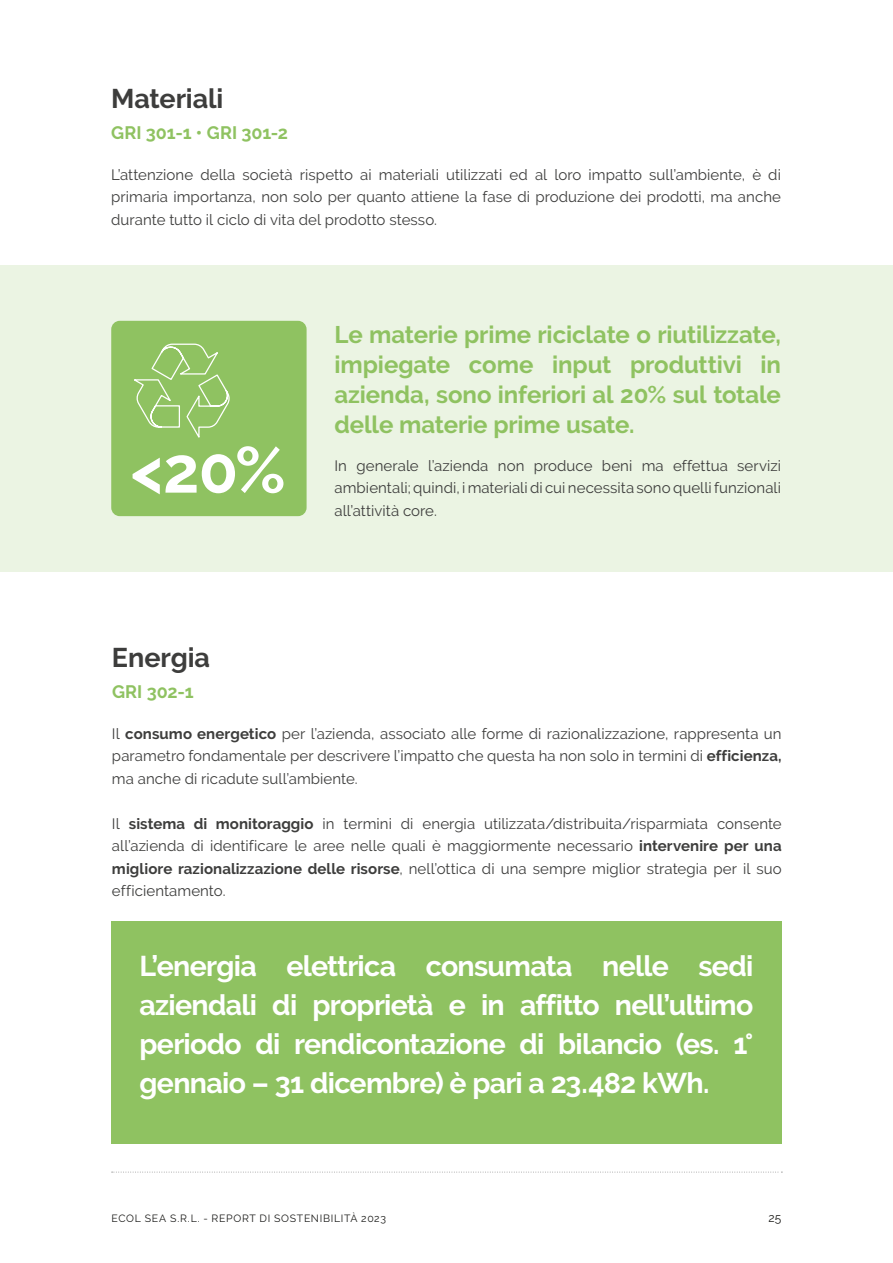
<style>
.page{position:relative;width:893px;height:1263px;background:#fff}
.page>*{position:absolute;margin:0;border:0;box-sizing:border-box;transform-origin:0 0}
.t1{font:700 64.5px "Raleway";color:#fff}
.t2{font:700 28.5px/39px "Raleway";letter-spacing:-.025em;color:#fff;text-align:justify}
.t3{font:700 27px "Raleway";color:#3d3d3c}
.t4{font:700 24px/30px "Raleway";letter-spacing:-.005em;color:#8fc261;text-align:justify}
.t5{font:700 18px "Raleway";color:#8fc261}
.t6{font:15px/22.5px "Raleway";letter-spacing:.005em;color:#3d3d3c;text-align:justify}
.t7{font:12px "Raleway";color:#1d1d1b}
.t8{font:10.5px "Raleway";letter-spacing:.065em;color:#1d1d1b}
.s1{font-weight:700}
</style>
<div class="page">
<svg style="left:112px;top:1172px;width:670px;height:1px"></svg>
<div style="left:0;top:265px;width:893px;height:307px;background:#ebf4e3"></div>
<div style="left:111px;top:321px;width:196px;height:195px;background:#8fc261;border-radius:9px"></div>
<svg style="left:134px;top:343px;width:96px;height:95px"></svg>
<div style="left:111px;top:921px;width:671px;height:222px;background:#8fc261"></div>
<h3 class="t3" style="left:111px;top:84px;width:114px">Materiali</h3>
<p class="t5" style="left:111px;top:122px;width:178px">GRI 301-1 • GRI 301-2</p>
<p class="t6" style="left:111px;top:163px;width:671px">L’attenzione della società rispetto ai materiali utilizzati ed al loro impatto sull’ambiente, è di primaria importanza, non solo per quanto attiene la fase di produzione dei prodotti, ma anche durante tutto il ciclo di vita del prodotto stesso.</p>
<h1 class="t1" style="left:130px;top:433px;width:157px">&lt;20%</h1>
<h3 class="t4" style="left:334px;top:320px;width:448px">Le materie prime riciclate o riutilizzate, impiegate come input produttivi in azienda, sono inferiori al 20% sul totale delle materie prime usate.</h3>
<p class="t6" style="left:334px;top:454px;width:448px">In generale l’azienda non produce beni ma effettua servizi ambientali; quindi, i materiali di cui necessita sono quelli funzionali all’attività core.</p>
<h3 class="t3" style="left:112px;top:642px;width:100px">Energia</h3>
<p class="t5" style="left:112px;top:681px;width:83px">GRI 302-1</p>
<p class="t6" style="left:112px;top:722px;width:671px">Il <span class="s1">consumo energetico</span> per l’azienda, associato alle forme di razionalizzazione, rappresenta un parametro fondamentale per descrivere l’impatto che questa ha non solo in termini di <span class="s1">efficienza, </span>ma anche di ricadute sull’ambiente.</p>
<p class="t6" style="left:112px;top:812px;width:671px">Il <span class="s1">sistema di monitoraggio</span> in termini di energia utilizzata/distribuita/risparmiata consente all’azienda di identificare le aree nelle quali è maggiormente necessario <span class="s1">intervenire per una migliore razionalizzazione delle risorse</span>, nell’ottica di una sempre miglior strategia per il suo efficientamento.</p>
<h2 class="t2" style="left:140px;top:946px;width:615px">L’energia elettrica consumata nelle sedi aziendali di proprietà e in affitto nell’ultimo periodo di rendicontazione di bilancio (es. 1° gennaio – 31 dicembre) è pari a 23.482 kWh.</h2>
<p class="t8" style="left:112px;top:1212px;width:276px">ECOL SEA S.R.L. - REPORT DI SOSTENIBILITÀ 2023</p>
<p class="t7" style="left:768px;top:1211px;width:14px">25</p>
</div>
